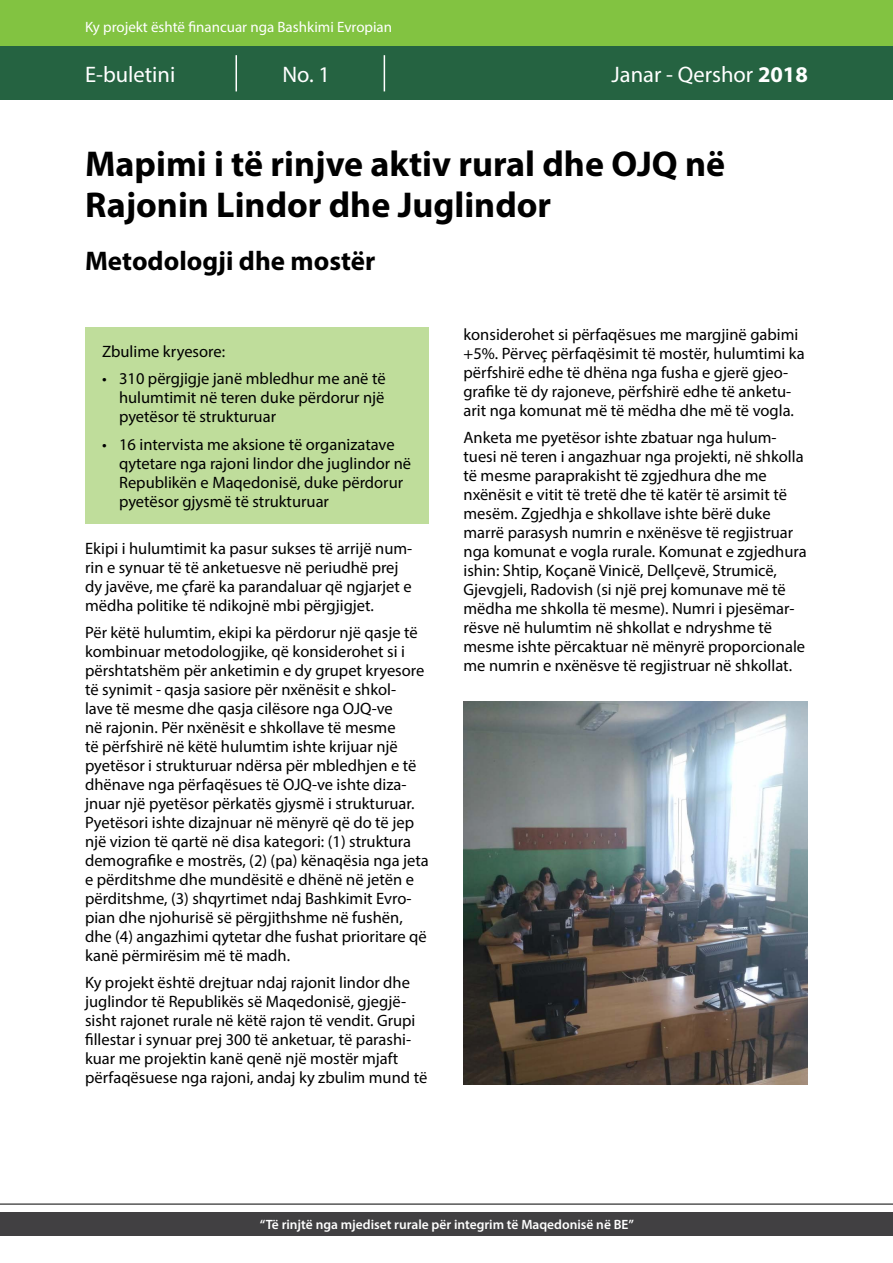
<style>
.page{position:relative;width:893px;height:1263px;background:#fff}
.page>*{position:absolute;margin:0;border:0;box-sizing:border-box;transform-origin:0 0}
.t1{font:700 36px/41.4px "Myriad Pro";color:#000}
.t2{font:700 27px "Myriad Pro";color:#000}
.t3{font:22.5px "Myriad Pro";color:#fff}
.t4{font:16.5px/18.9px "Myriad Pro";color:#000}
.t5{font:15px "Myriad Pro";color:#fff}
.t6{font:600 13.5px "Myriad Pro";color:#fff}
.s1{font-weight:700}
</style>
<div class="page">
<div style="left:0;top:1212px;width:893px;height:24px;background:#414042"></div>
<hr style="left:0;top:1204px;width:893px;height:1px;background:#000">
<div style="left:0;top:0;width:893px;height:91px;background:#82c341"></div>
<div style="left:0;top:47px;width:893px;height:53px;background:#256341"></div>
<hr style="left:235px;top:55px;width:2px;height:36px;background:#fff">
<hr style="left:384px;top:55px;width:1px;height:36px;background:#fff">
<div style="left:85px;top:327px;width:344px;height:197px;background:#bfdd9b"></div>
<svg style="left:463px;top:1084px;width:345px;height:1px"></svg>
<img style="left:463px;top:702px;width:345px;height:382px">
<p class="t5" style="left:85px;top:18px;width:309px">Ky projekt është financuar nga Bashkimi Evropian</p>
<h3 class="t3" style="left:85px;top:60px;width:92px">Е-buletini</h3>
<h3 class="t3" style="left:282px;top:60px;width:49px">No. 1</h3>
<h3 class="t3" style="left:612px;top:60px;width:198px">Janar - Qershor <span class="s1">2018</span></h3>
<h1 class="t1" style="left:85px;top:142px;width:642px">Mapimi i të rinjve aktiv rural dhe OJQ në<br>Rajonin Lindor dhe Juglindor</h1>
<h2 class="t2" style="left:85px;top:243px;width:292px">Metodologji dhe mostër</h2>
<p class="t4" style="left:102px;top:342px;width:125px">Zbulime kryesore:</p>
<p class="t4" style="left:119px;top:369px;width:268px;text-align:justify;text-indent:-17px">• 310 përgjigje janë mbledhur me anë të hulumtimit në teren duke përdorur një pyetësor të strukturuar</p>
<p class="t4" style="left:119px;top:434px;width:294px;text-indent:-17px">• 16 intervista me aksione të organizatave qytetare nga rajoni lindor dhe juglindor në Republikën e Maqedonisë, duke përdorur pyetësor gjysmë të strukturuar</p>
<p class="t4" style="left:85px;top:538px;width:329px">Ekipi i hulumtimit ka pasur sukses të arrijë num&shy;rin e synuar të të anketuesve në periudhë prej dy javëve, me çfarë ka parandaluar që ngjarjet e mëdha politike të ndikojnë mbi përgjigjet.</p>
<p class="t4" style="left:85px;top:623px;width:345px">Për këtë hulumtim, ekipi ka përdorur një qasje të kombinuar metodologjike, që konsiderohet si i përshtatshëm për anketimin e dy grupet kryesore të synimit - qasja sasiore për nxënësit e shkol-<br>lave të mesme dhe qasja cilësore nga OJQ-ve<br>në rajonin. Për nxënësit e shkollave të mesme<br>të përfshirë në këtë hulumtim ishte krijuar një pyetësor i strukturuar ndërsa për mbledhjen e të dhënave nga përfaqësues të OJQ-ve ishte diza&shy;jnuar një pyetësor përkatës gjysmë i strukturuar.<br>Pyetësori ishte dizajnuar në mënyrë që do të jep një vizion të qartë në disa kategori: (1) struktura demografike e mostrës, (2) (pa) kënaqësia nga jeta e përditshme dhe mundësitë e dhënë në jetën e përditshme, (3) shqyrtimet ndaj Bashkimit Evro&shy;pian dhe njohurisë së përgjithshme në fushën, dhe (4) angazhimi qytetar dhe fushat prioritare që kanë përmirësim më të madh.</p>
<p class="t4" style="left:85px;top:973px;width:344px">Ky projekt është drejtuar ndaj rajonit lindor dhe juglindor të Republikës së Maqedonisë, gjegjë&shy;sisht rajonet rurale në këtë rajon të vendit. Grupi fillestar i synuar prej 300 të anketuar, të parashi&shy;kuar me projektin kanë qenë një mostër mjaft përfaqësuese nga rajoni, andaj ky zbulim mund të</p>
<p class="t4" style="left:463px;top:325px;width:343px">konsiderohet si përfaqësues me margjinë gabimi +5%. Përveç përfaqësimit të mostër, hulumtimi ka përfshirë edhe të dhëna nga fusha e gjerë gjeo&shy;grafike të dy rajoneve, përfshirë edhe të anketu&shy;arit nga komunat më të mëdha dhe më të vogla.</p>
<p class="t4" style="left:463px;top:428px;width:345px">Anketa me pyetësor ishte zbatuar nga hulum&shy;tuesi në teren i angazhuar nga projekti, në shkolla të mesme paraprakisht të zgjedhura dhe me nxënësit e vitit të tretë dhe të katër të arsimit të mesëm. Zgjedhja e shkollave ishte bërë duke marrë parasysh numrin e nxënësve të regjistruar nga komunat e vogla rurale. Komunat e zgjedhura ishin: Shtip, Koçanë Vinicë, Dellçevë, Strumicë, Gjevgjeli, Radovish (si një prej komunave më të mëdha me shkolla të mesme). Numri i pjesëmar&shy;rësve në hulumtim në shkollat e ndryshme të mesme ishte përcaktuar në mënyrë proporcionale me numrin e nxënësve të regjistruar në shkollat.</p>
<p class="t6" style="left:260px;top:1216px;width:376px">“Të rinjtë nga mjediset rurale për integrim të Maqedonisë në BE”</p>
</div>
